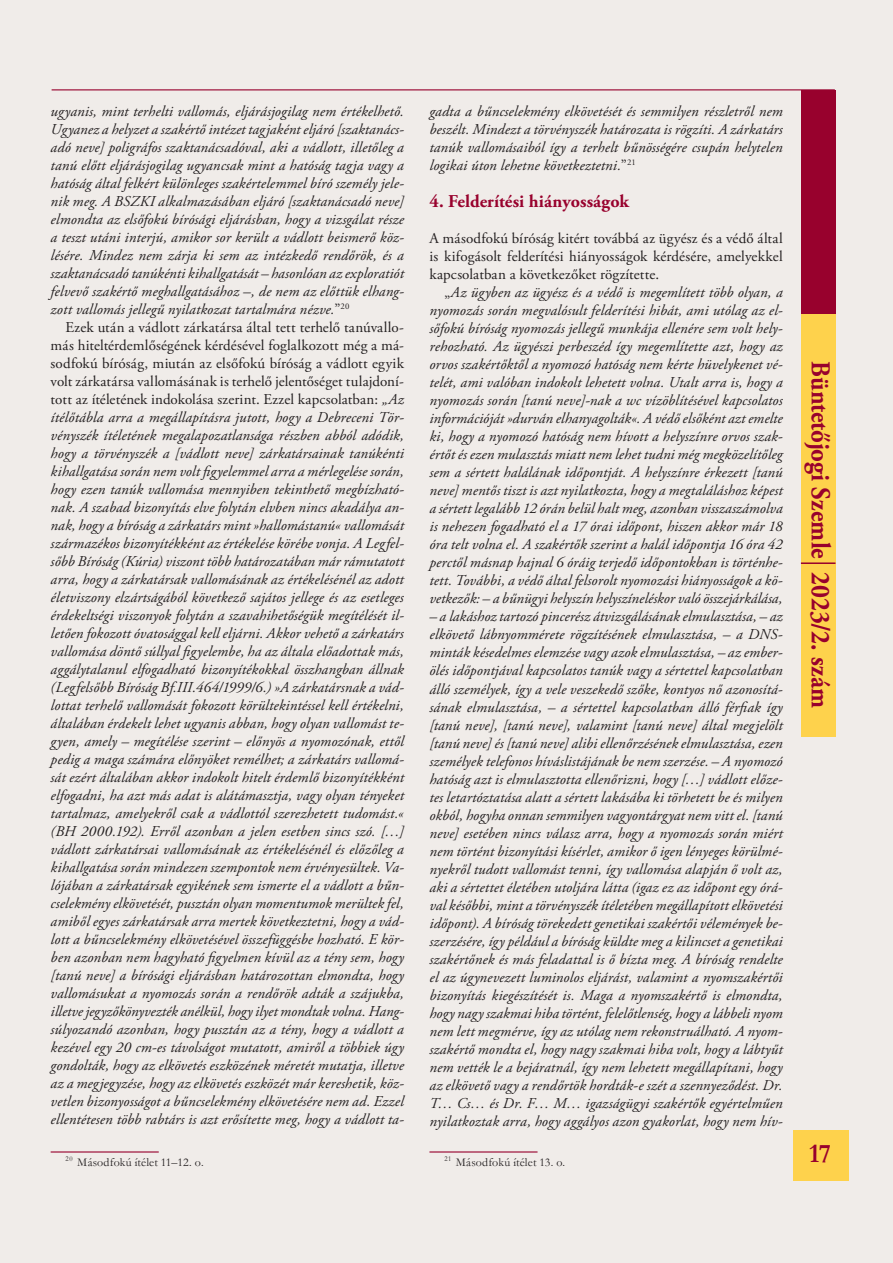
<style>
.page{position:relative;width:893px;height:1263px;background:#fff}
.page>*{position:absolute;margin:0;border:0;box-sizing:border-box;transform-origin:0 0}
.t1{font:700 27.3px "Adobe Garamond Pro";color:#98012d;scale:.91 1}
.t2{font:700 27px "Garamond";color:#98012d}
._1__cim{font:700 18px "Adobe Garamond Pro";letter-spacing:.005em;color:#98012d}
.Szöveg{font:italic 15px/18px "Adobe Garamond Pro";letter-spacing:.005em;color:#231f20;text-align:justify}
.tompa_szöveg{font:15px/18px "Adobe Garamond Pro";color:#231f20;text-align:justify}
.labjegyzet{font:12px "Garamond";letter-spacing:.015em;color:#231f20}
.s1{font-style:normal}
</style>
<div class="page">
<div style="left:0;top:0;width:892px;height:1262px;background:#f0ece9"></div>
<div style="left:793px;top:1129px;width:55px;height:51px;background:#fed24c"></div>
<hr style="left:52px;top:89px;width:782px;height:1px;background:#98012d">
<div style="left:800px;top:312px;width:34px;height:424px;background:#fed24c"></div>
<div style="left:800px;top:90px;width:34px;height:224px;background:#98012d"></div>
<hr style="left:800px;top:562px;width:35px;height:2px;background:#98012d">
<hr style="left:51px;top:1151px;width:108px;height:1px;background:#98012d">
<hr style="left:429px;top:1151px;width:108px;height:1px;background:#98012d">
<p class="Szöveg" style="left:51px;top:102px;width:354px">ugyanis, mint terhelti vallomás, eljárásjogilag nem értékelhető.<br>Ugyanez a helyzet a szakértő intézet tagjaként eljáró [szaktanács&shy;adó neve] poligráfos szaktanácsadóval, aki a vádlott, illetőleg a tanú előtt eljárásjogilag ugyancsak mint a hatóság tagja vagy a hatóság által felkért különleges szakértelemmel bíró személy jele&shy;nik meg. A BSZKI alkalmazásában eljáró [szaktanácsadó neve] elmondta az elsőfokú bírósági eljárásban, hogy a vizsgálat része a teszt utáni interjú, amikor sor került a vádlott beismerő köz&shy;lésére. Mindez nem zárja ki sem az intézkedő rendőrök, és a szaktanácsadó tanúkénti kihallgatását – hasonlóan az exploratiót felvevő szakértő meghallgatásához –, de nem az előttük elhang&shy;zott vallomás jellegű nyilatkozat tartalmára nézve.<span class="s1">”</span><sup>20</sup></p>
<p class="Szöveg" style="left:51px;top:318px;width:355px;text-indent:15px"><span class="s1">Ezek után a vádlott zárkatársa által tett terhelő tanúvallo&shy;más hiteltérdemlőségének kérdésével foglalkozott még a má&shy;sodfokú bíróság, miután az elsőfokú bíróság a vádlott egyik volt zárkatársa vallomásának is terhelő jelentőséget tulajdoní&shy;tott az ítéletének indokolása szerint. Ezzel kapcsolatban:</span> „Az ítélőtábla arra a megállapításra jutott, hogy a Debreceni Tör&shy;vényszék ítéletének megalapozatlansága részben abból adódik, hogy a törvényszék a [vádlott neve] zárkatársainak tanúkénti kihallgatása során nem volt figyelemmel arra a mérlegelése során, hogy ezen tanúk vallomása mennyiben tekinthető megbízható&shy;nak. A szabad bizonyítás elve folytán elvben nincs akadálya an&shy;nak, hogy a bíróság a zárkatárs mint »hallomástanú« vallomását származékos bizonyítékként az értékelése körébe vonja. A Legfel&shy;sőbb Bíróság (Kúria) viszont több határozatában már rámutatott arra, hogy a zárkatársak vallomásának az értékelésénél az adott életviszony elzártságából következő sajátos jellege és az esetleges érdekeltségi viszonyok folytán a szavahihetőségük megítélését il&shy;letően fokozott óvatosággal kell eljárni. Akkor vehető a zárkatárs vallomása döntő súllyal figyelembe, ha az általa előadottak más, aggálytalanul elfogadható bizonyítékokkal összhangban állnak (Legfelsőbb Bíróság Bf.III.464/1999/6.) »A zárkatársnak a vád&shy;lottat terhelő vallomását fokozott körültekintéssel kell értékelni, általában érdekelt lehet ugyanis abban, hogy olyan vallomást te&shy;gyen, amely – megítélése szerint – előnyös a nyomozónak, ettől pedig a maga számára előnyöket remélhet; a zárkatárs vallomá&shy;sát ezért általában akkor indokolt hitelt érdemlő bizonyítékként elfogadni, ha azt más adat is alátámasztja, vagy olyan tényeket tartalmaz, amelyekről csak a vádlottól szerezhetett tudomást.« (BH 2000.192). Erről azonban a jelen esetben sincs szó. […] vádlott zárkatársai vallomásának az értékelésénél és előzőleg a kihallgatása során mindezen szempontok nem érvényesültek. Va&shy;lójában a zárkatársak egyikének sem ismerte el a vádlott a bűn&shy;cselekmény elkövetését, pusztán olyan momentumok merültek fel, amiből egyes zárkatársak arra mertek következtetni, hogy a vád&shy;lott a bűncselekmény elkövetésével összefüggésbe hozható. E kör&shy;ben azonban nem hagyható figyelmen kívül az a tény sem, hogy [tanú neve] a bírósági eljárásban határozottan elmondta, hogy vallomásukat a nyomozás során a rendőrök adták a szájukba, illetve jegyzőkönyvezték anélkül, hogy ilyet mondtak volna. Hang&shy;súlyozandó azonban, hogy pusztán az a tény, hogy a vádlott a kezével egy 20 cm-es távolságot mutatott, amiről a többiek úgy gondolták, hogy az elkövetés eszközének méretét mutatja, illetve az a megjegyzése, hogy az elkövetés eszközét már kereshetik, köz&shy;vetlen bizonyosságot a bűncselekmény elkövetésére nem ad. Ezzel ellentétesen több rabtárs is azt erősítette meg, hogy a vádlott ta-</p>
<p class="labjegyzet" style="left:65px;top:1153px;width:140px"><sup>2</sup> <sup>0</sup> Másodfokú ítélet 11–12. o.</p>
<p class="Szöveg" style="left:429px;top:102px;width:354px">gadta a bűncselekmény elkövetését és semmilyen részletről nem beszélt. Mindezt a törvényszék határozata is rögzíti. A zárkatárs tanúk vallomásaiból így a terhelt bűnösségére csupán helytelen logikai úton lehetne következtetni.<span class="s1">”</span><sup>21</sup></p>
<p class="_1__cim" style="left:429px;top:191px;width:201px">4. Felderítési hiányosságok</p>
<p class="tompa_szöveg" style="left:429px;top:230px;width:354px">A másodfokú bíróság kitért továbbá az ügyész és a védő által is kifogásolt felderítési hiányosságok kérdésére, amelyekkel kapcsolatban a következőket rögzítette.</p>
<p class="Szöveg" style="left:429px;top:284px;width:354px;text-indent:15px"><span class="s1">„</span>Az ügyben az ügyész és a védő is megemlített több olyan, a nyomozás során megvalósult felderítési hibát, ami utólag az el&shy;sőfokú bíróság nyomozás jellegű munkája ellenére sem volt hely&shy;rehozható. Az ügyészi perbeszéd így megemlítette azt, hogy az orvos szakértőktől a nyomozó hatóság nem kérte hüvelykenet vé&shy;telét, ami valóban indokolt lehetett volna. Utalt arra is, hogy a nyomozás során [tanú neve]-nak a wc vízöblítésével kapcsolatos információját »durván elhanyagolták«. A védő elsőként azt emelte ki, hogy a nyomozó hatóság nem hívott a helyszínre orvos szak&shy;értőt és ezen mulasztás miatt nem lehet tudni még megközelítőleg sem a sértett halálának időpontját. A helyszínre érkezett [tanú neve] mentős tiszt is azt nyilatkozta, hogy a megtaláláshoz képest a sértett legalább 12 órán belül halt meg, azonban visszaszámolva is nehezen fogadható el a 17 órai időpont, hiszen akkor már 18 óra telt volna el. A szakértők szerint a halál időpontja 16 óra 42 perctől másnap hajnal 6 óráig terjedő időpontokban is történhe&shy;tett. További, a védő által felsorolt nyomozási hiányosságok a kö&shy;vetkezők: – a bűnügyi helyszín helyszíneléskor való összejárkálása,</p>
<p class="Szöveg" style="left:429px;top:608px;width:354px">– a lakáshoz tartozó pincerész átvizsgálásának elmulasztása, – az elkövető lábnyommérete rögzítésének elmulasztása, – a DNS&shy;minták késedelmes elemzése vagy azok elmulasztása, – az ember&shy;ölés időpontjával kapcsolatos tanúk vagy a sértettel kapcsolatban álló személyek, így a vele veszekedő szőke, kontyos nő azonosítá&shy;sának elmulasztása, – a sértettel kapcsolatban álló férfiak így [tanú neve], [tanú neve], valamint [tanú neve] által megjelölt [tanú neve] és [tanú neve] alibi ellenőrzésének elmulasztása, ezen személyek telefonos híváslistájának be nem szerzése. – A nyomozó hatóság azt is elmulasztotta ellenőrizni, hogy […] vádlott előze&shy;tes letartóztatása alatt a sértett lakásába ki törhetett be és milyen okból, hogyha onnan semmilyen vagyontárgyat nem vitt el. [tanú neve] esetében nincs válasz arra, hogy a nyomozás során miért nem történt bizonyítási kísérlet, amikor ő igen lényeges körülmé&shy;nyekről tudott vallomást tenni, így vallomása alapján ő volt az, aki a sértettet életében utoljára látta (igaz ez az időpont egy órá&shy;val későbbi, mint a törvényszék ítéletében megállapított elkövetési időpont). A bíróság törekedett genetikai szakértői vélemények be&shy;szerzésére, így például a bíróság küldte meg a kilincset a genetikai szakértőnek és más feladattal is ő bízta meg. A bíróság rendelte el az úgynevezett luminolos eljárást, valamint a nyomszakértői bizonyítás kiegészítését is. Maga a nyomszakértő is elmondta, hogy nagy szakmai hiba történt, felelőtlenség, hogy a lábbeli nyom nem lett megmérve, így az utólag nem rekonstruálható. A nyom&shy;szakértő mondta el, hogy nagy szakmai hiba volt, hogy a lábtyűt nem vették le a bejáratnál, így nem lehetett megállapítani, hogy az elkövető vagy a rendőrtök hordták-e szét a szennyeződést. Dr.<br>T… Cs… és Dr. F… M… igazságügyi szakértők egyértelműen nyilatkoztak arra, hogy aggályos azon gyakorlat, hogy nem hív-</p>
<p class="labjegyzet" style="left:444px;top:1153px;width:122px"><sup>21</sup> Másodfokú ítélet 13. o.</p>
<h1 class="t1" style="left:836px;top:361px;width:383px;rotate:90deg">Büntetőjogi Szemle 2023/2. szám</h1>
<h2 class="t2" style="left:809px;top:1134px;width:23px">17</h2>
</div>
